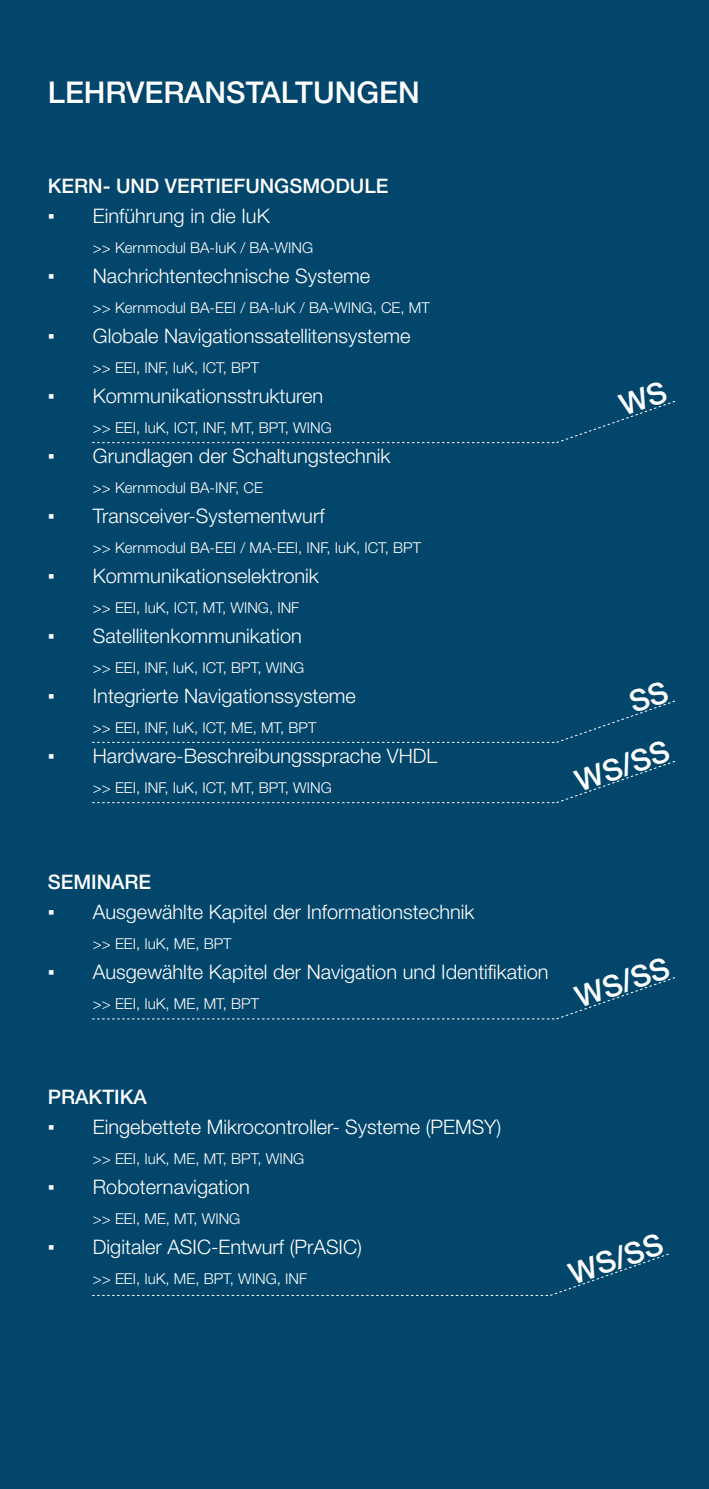
<style>
.page{position:relative;width:709px;height:1489px;background:#fff}
.page>*{position:absolute;margin:0;border:0;box-sizing:border-box;transform-origin:0 0}
.t1{font:500 30px "Helvetica Neue LT Std";color:#fff}
.t2{font:300 20px "Helvetica Neue LT Std";color:#fff}
.t3{font:500 20px "Helvetica Neue LT Std";color:#fff}
.t4{font:300 15px "Helvetica Neue LT Std";color:#fff}
.s1{font-family:"Arial Narrow";font-weight:400}
</style>
<div class="page">
<div style="left:0;top:0;width:709px;height:1488px;background:#03466c"></div>
<svg style="left:92px;top:760px;width:583px;height:43px"></svg>
<svg style="left:92px;top:977px;width:583px;height:42px"></svg>
<svg style="left:92px;top:1253px;width:577px;height:43px"></svg>
<svg style="left:92px;top:400px;width:583px;height:43px"></svg>
<svg style="left:92px;top:700px;width:583px;height:43px"></svg>
<h1 class="t1" style="left:48px;top:74px;width:373px">LEHRVERANSTALTUNGEN</h1>
<p class="t3" style="left:48px;top:174px;width:342px">KERN- UND VERTIEFUNGSMODULE</p>
<p class="t2" style="left:48px;top:204px;width:223px"><span class="s1">▪</span> Einführung in die IuK</p>
<p class="t4" style="left:93px;top:238px;width:222px">&gt;&gt; Kernmodul BA-IuK / BA-WING</p>
<p class="t2" style="left:48px;top:264px;width:324px"><span class="s1">▪</span> Nachrichtentechnische Systeme</p>
<p class="t4" style="left:93px;top:298px;width:338px">&gt;&gt; Kernmodul BA-EEI / BA-IuK / BA-WING, CE, MT</p>
<p class="t2" style="left:48px;top:324px;width:364px"><span class="s1">▪</span> Globale Navigationssatellitensysteme</p>
<p class="t4" style="left:93px;top:358px;width:168px">&gt;&gt; EEI, INF, IuK, ICT, BPT</p>
<p class="t2" style="left:48px;top:384px;width:277px"><span class="s1">▪</span> Kommunikationsstrukturen</p>
<p class="t4" style="left:93px;top:418px;width:240px">&gt;&gt; EEI, IuK, ICT, INF, MT, BPT, WING</p>
<p class="t2" style="left:48px;top:444px;width:344px"><span class="s1">▪</span> Grundlagen der Schaltungstechnik</p>
<p class="t4" style="left:93px;top:478px;width:171px">&gt;&gt; Kernmodul BA-INF, CE</p>
<p class="t2" style="left:48px;top:504px;width:278px"><span class="s1">▪</span> Transceiver-Systementwurf</p>
<p class="t4" style="left:93px;top:538px;width:330px">&gt;&gt; Kernmodul BA-EEI / MA-EEI, INF, IuK, ICT, BPT</p>
<p class="t2" style="left:48px;top:564px;width:272px"><span class="s1">▪</span> Kommunikationselektronik</p>
<p class="t4" style="left:93px;top:598px;width:208px">&gt;&gt; EEI, IuK, ICT, MT, WING, INF</p>
<p class="t2" style="left:48px;top:624px;width:255px"><span class="s1">▪</span> Satellitenkommunikation</p>
<p class="t4" style="left:93px;top:658px;width:213px">&gt;&gt; EEI, INF, IuK, ICT, BPT, WING</p>
<p class="t2" style="left:48px;top:684px;width:310px"><span class="s1">▪</span> Integrierte Navigationssysteme</p>
<p class="t4" style="left:93px;top:718px;width:225px">&gt;&gt; EEI, INF, IuK, ICT, ME, MT, BPT</p>
<p class="t2" style="left:48px;top:744px;width:391px"><span class="s1">▪</span> Hardware-Beschreibungssprache VHDL</p>
<p class="t4" style="left:93px;top:778px;width:240px">&gt;&gt; EEI, INF, IuK, ICT, MT, BPT, WING</p>
<p class="t1" style="left:570px;top:764px;width:99px;rotate:-19deg">WS/SS</p>
<p class="t3" style="left:48px;top:869px;width:105px">SEMINARE</p>
<p class="t2" style="left:48px;top:899px;width:428px"><span class="s1">▪</span> Ausgewählte Kapitel der Informationstechnik</p>
<p class="t4" style="left:93px;top:934px;width:140px">&gt;&gt; EEI, IuK, ME, BPT</p>
<p class="t2" style="left:48px;top:959px;width:502px"><span class="s1">▪</span> Ausgewählte Kapitel der Navigation und Identifikation</p>
<p class="t4" style="left:93px;top:994px;width:168px">&gt;&gt; EEI, IuK, ME, MT, BPT</p>
<p class="t1" style="left:570px;top:981px;width:99px;rotate:-19deg">WS/SS</p>
<p class="t3" style="left:48px;top:1085px;width:100px">PRAKTIKA</p>
<p class="t2" style="left:48px;top:1114px;width:455px"><span class="s1">▪</span> Eingebettete Mikrocontroller- Systeme (PEMSY)</p>
<p class="t4" style="left:93px;top:1149px;width:213px">&gt;&gt; EEI, IuK, ME, MT, BPT, WING</p>
<p class="t2" style="left:48px;top:1174px;width:204px"><span class="s1">▪</span> Roboternavigation</p>
<p class="t4" style="left:93px;top:1209px;width:149px">&gt;&gt; EEI, ME, MT, WING</p>
<p class="t2" style="left:48px;top:1234px;width:315px"><span class="s1">▪</span> Digitaler ASIC-Entwurf (PrASIC)</p>
<p class="t4" style="left:93px;top:1269px;width:216px">&gt;&gt; EEI, IuK, ME, BPT, WING, INF</p>
<p class="t1" style="left:564px;top:1257px;width:99px;rotate:-19deg">WS/SS</p>
</div>
